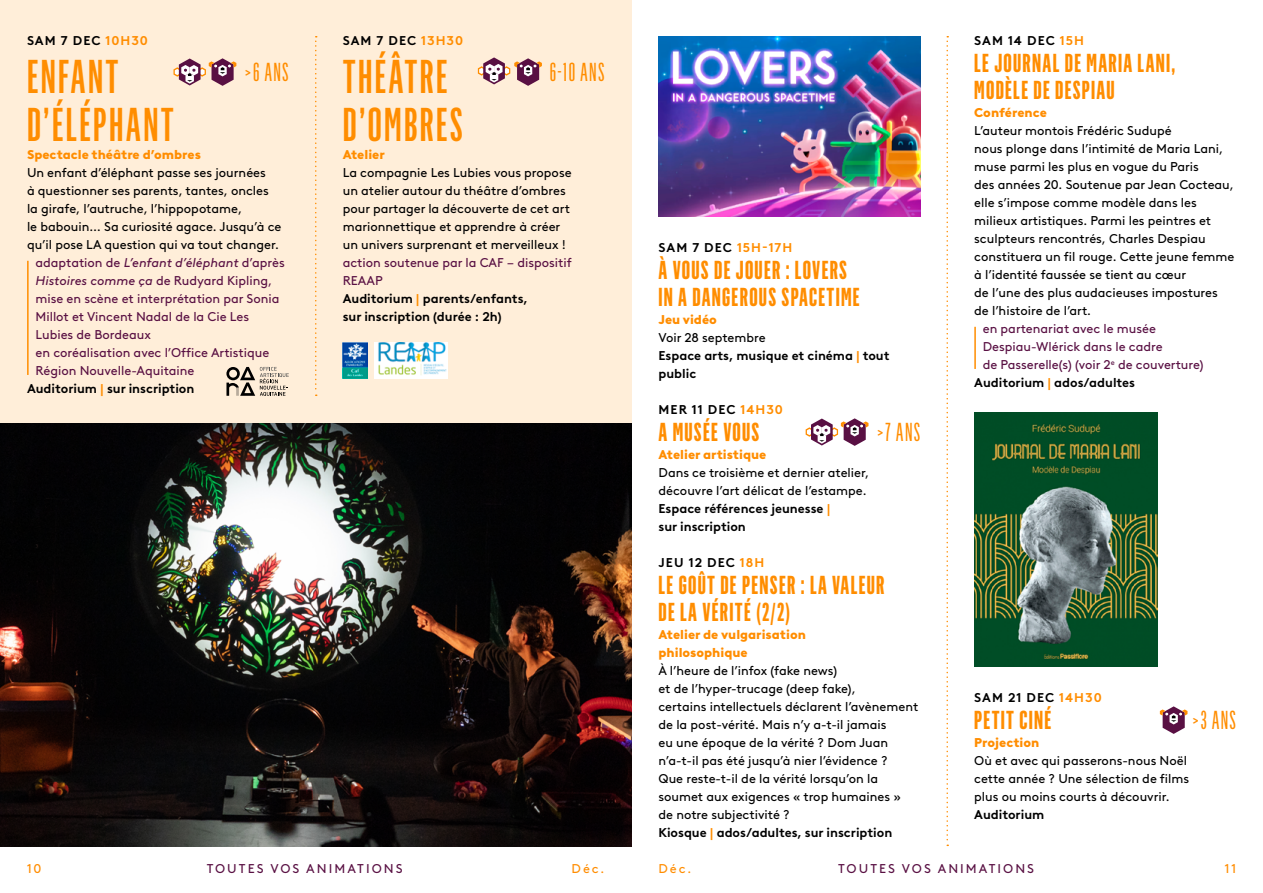
<style>
.page{position:relative;width:1263px;height:893px;background:#fff}
.page>*{position:absolute;margin:0;border:0;box-sizing:border-box;transform-origin:0 0}
.t1{font:500 ultra-condensed 46.5px/48px "Flama";letter-spacing:.05em;color:#ff8d00}
.t2{font:700 ultra-condensed 25.5px/27px "Flama";letter-spacing:.05em;color:#ff8d00}
.t3{font:25.5px "Flama Ultra Condensed Basic";letter-spacing:.05em;color:#ff8d00}
.t4{font:12.75px/18px "Brown LL";color:#000}
.t5{font:12.75px "Brown LL";color:#591043}
.t6{font:700 12.75px/18px "Brown LL";color:#000}
.t7{font:900 12.75px/18px "Brown LL";color:#ff8d00}
.t8{font:700 12.75px "Brown LL";letter-spacing:.08em;color:#000}
.t9{font:12.75px "Brown LL";letter-spacing:.16em;color:#591043}
.t10{font:700 12.75px "Brown LL";letter-spacing:.075em;color:#000}
.t11{font:12.75px "Brown LL";letter-spacing:.15em;color:#ff8d00}
.s1{color:#ff8d00}
.s2{font-style:italic}
.s3{font-weight:400;color:#591043}
.s4{font-weight:400}
.s5{font-weight:700}
.s6{font-weight:700;color:#ff8d00}
</style>
<div class="page">
<div style="left:0;top:0;width:631px;height:846px;background:#ffeed9"></div>
<svg style="left:343px;top:846px;width:172px;height:1px"></svg>
<hr style="left:27px;top:261px;width:2px;height:114px;background:#ff8d00">
<svg style="left:173px;top:58px;width:63px;height:28px"></svg>
<img style="left:0;top:423px;width:631px;height:423px">
<svg style="left:806px;top:418px;width:62px;height:28px"></svg>
<svg style="left:1160px;top:706px;width:27px;height:28px"></svg>
<svg style="left:478px;top:57px;width:64px;height:29px"></svg>
<img style="left:375px;top:342px;width:72px;height:36px">
<img style="left:343px;top:342px;width:24px;height:36px">
<svg style="left:315px;top:36px;width:2px;height:360px"></svg>
<svg style="left:946px;top:36px;width:87px;height:811px"></svg>
<img style="left:658px;top:36px;width:262px;height:180px">
<img style="left:974px;top:412px;width:184px;height:254px">
<svg style="left:226px;top:367px;width:63px;height:29px"></svg>
<p class="t8" style="left:27px;top:31px;width:122px">SAM 7 DEC <span class="s1">10H30</span></p>
<h1 class="t1" style="left:27px;top:52px;width:148px">ENFANT<br>D’ÉLÉPHANT</h1>
<p class="t7" style="left:27px;top:144px;width:175px">Spectacle théâtre d’ombres</p>
<p class="t4" style="left:27px;top:163px;width:240px">U n enfant d’éléphant passe ses journées</p>
<p class="t4" style="left:27px;top:181px;width:243px">à questionner ses parents, tantes, oncles</p>
<p class="t4" style="left:27px;top:199px;width:217px">la girafe, l’autruche, l’hippopotame,</p>
<p class="t4" style="left:27px;top:217px;width:256px">le babouin… Sa curiosité agace. Jusqu’à ce</p>
<p class="t4" style="left:27px;top:235px;width:253px">qu’il pose LA question qui va tout changer.</p>
<p class="t5" style="left:36px;top:253px;width:251px">adaptation de <span class="s2">L’enfant d’éléphant</span> d’après</p>
<p class="t5" style="left:36px;top:271px;width:238px"><span class="s2">Histoires comme ça</span> de Rudyard Kipling,</p>
<p class="t5" style="left:36px;top:289px;width:246px">mise en scène et interprétation par Sonia</p>
<p class="t5" style="left:36px;top:307px;width:215px">M illot et Vincent Nadal de la Cie Les</p>
<p class="t5" style="left:36px;top:325px;width:117px">Lubies de Bordeaux</p>
<p class="t5" style="left:36px;top:343px;width:235px">en coréalisation avec l’Office Artistique</p>
<p class="t5" style="left:36px;top:361px;width:160px">Région Nouvelle-Aquitaine</p>
<p class="t6" style="left:27px;top:378px;width:169px">Auditorium <span class="s1">|</span> sur inscription</p>
<h2 class="t3" style="left:244px;top:57px;width:46px">&gt;6 ANS</h2>
<p class="t8" style="left:343px;top:31px;width:122px">SAM 7 DEC <span class="s1">13H30</span></p>
<h1 class="t1" style="left:343px;top:52px;width:122px">THÉÂTRE<br>D’OMBRES</h1>
<p class="t7" style="left:343px;top:144px;width:44px">Atelier</p>
<p class="t4" style="left:343px;top:163px;width:230px">La compagnie Les Lubies vous propose un atelier autour du théâtre d’ombres pour partager la découverte de cet art marionnettique et apprendre à créer un univers surprenant et merveilleux !</p>
<p class="t6" style="left:343px;top:252px;width:230px"><span class="s3">action soutenue par la CAF – dispositif<br>REAAP<br></span>Auditorium <span class="s1">|</span> parents/enfants,<br>sur inscription (durée : 2h)</p>
<h2 class="t3" style="left:550px;top:57px;width:56px">6-10 ANS</h2>
<p class="t8" style="left:658px;top:238px;width:135px">SAM 7 DEC <span class="s1">15H-17H</span></p>
<h2 class="t2" style="left:658px;top:256px;width:203px">À VOUS DE JOUER : LOVERS<br>IN A DANGEROUS SPACETIME</h2>
<p class="t7" style="left:658px;top:309px;width:60px">Jeu vidéo</p>
<p class="t6" style="left:658px;top:327px;width:233px"><span class="s4">Voir 28 septembre<br></span>Espace arts, musique et cinéma <span class="s1">|</span> tout public</p>
<p class="t8" style="left:658px;top:400px;width:126px">MER 11 DEC <span class="s1">14H30</span></p>
<h2 class="t2" style="left:658px;top:418px;width:102px">A MUSÉE VOUS</h2>
<p class="t7" style="left:658px;top:444px;width:109px">Atelier artistique</p>
<p class="t4" style="left:658px;top:463px;width:212px">Dans ce troisième et dernier atelier, découvre l’art délicat de l’estampe.<br><span class="s5">Espace références jeunesse</span> <span class="s6">|<br></span><span class="s5">sur inscription</span></p>
<p class="t8" style="left:658px;top:553px;width:107px">JEU 12 DEC <span class="s1">18H</span></p>
<h2 class="t2" style="left:658px;top:571px;width:227px">LE GOÛT DE PENSER : LA VALEUR<br>DE LA VÉRITÉ (2/2)</h2>
<p class="t7" style="left:658px;top:624px;width:149px">Atelier de vulgarisation philosophique</p>
<p class="t4" style="left:658px;top:661px;width:261px">À l’heure de l’infox (fake news)<br>et de l’hyper-trucage (deep fake),<br>certains intellectuels déclarent l’avènement de la post-vérité. Mais n’y a-t-il jamais<br>eu une époque de la vérité ? Dom Juan n’a-t-il pas été jusqu’à nier l’évidence ?<br>Que reste-t-il de la vérité lorsqu’on la soumet aux exigences « trop humaines » de notre subjectivité ?<br><span class="s5">Kiosque</span> <span class="s6">|</span> <span class="s5">ados/adultes, sur inscription</span></p>
<h2 class="t3" style="left:876px;top:417px;width:45px">&gt;7 ANS</h2>
<p class="t10" style="left:974px;top:31px;width:111px">SAM 14 DEC <span class="s1">15H</span></p>
<h2 class="t2" style="left:974px;top:49px;width:202px">LE JOURNAL DE MARIA LANI,<br>MODÈLE DE DESPIAU</h2>
<p class="t7" style="left:974px;top:102px;width:74px">Conférence</p>
<p class="t4" style="left:974px;top:121px;width:262px">L’auteur montois Frédéric Sudupé<br>nous plonge dans l’intimité de Maria Lani, muse parmi les plus en vogue du Paris<br>des années 20. Soutenue par Jean Cocteau, elle s’impose comme modèle dans les milieux artistiques. Parmi les peintres et sculpteurs rencontrés, Charles Despiau constituera un fil rouge. Cette jeune femme à l’identité faussée se tient au cœur<br>de l’une des plus audacieuses impostures de l’histoire de l’art.</p>
<p class="t5" style="left:983px;top:319px;width:175px">en partenariat avec le musée</p>
<p class="t5" style="left:983px;top:337px;width:181px">Despiau-Wlérick dans le cadre</p>
<p class="t5" style="left:983px;top:355px;width:222px">de Passerelle(s) (voir 2<sup>e</sup> de couverture)</p>
<p class="t6" style="left:974px;top:372px;width:162px">Auditorium <span class="s1">|</span> ados/adultes</p>
<p class="t10" style="left:974px;top:688px;width:129px">SAM 21 DEC <span class="s1">14H30</span></p>
<h2 class="t2" style="left:974px;top:706px;width:79px">PETIT CINÉ</h2>
<p class="t7" style="left:974px;top:732px;width:67px">Projection</p>
<p class="t4" style="left:974px;top:751px;width:216px">Où et avec qui passerons-nous Noël cette année ? U ne sélection de films plus ou moins courts à découvrir.</p>
<p class="t6" style="left:974px;top:804px;width:72px">Auditorium</p>
<h2 class="t3" style="left:1192px;top:705px;width:46px">&gt;3 ANS</h2>
<p class="t11" style="left:27px;top:859px;width:16px">10</p>
<p class="t9" style="left:207px;top:859px;width:197px">Tout es vos animat ions</p>
<p class="t11" style="left:572px;top:859px;width:34px">Déc.</p>
<p class="t11" style="left:658px;top:859px;width:34px">Déc.</p>
<p class="t9" style="left:838px;top:859px;width:197px">Tout es vos animat ions</p>
<p class="t11" style="left:1225px;top:859px;width:13px">11</p>
</div>
